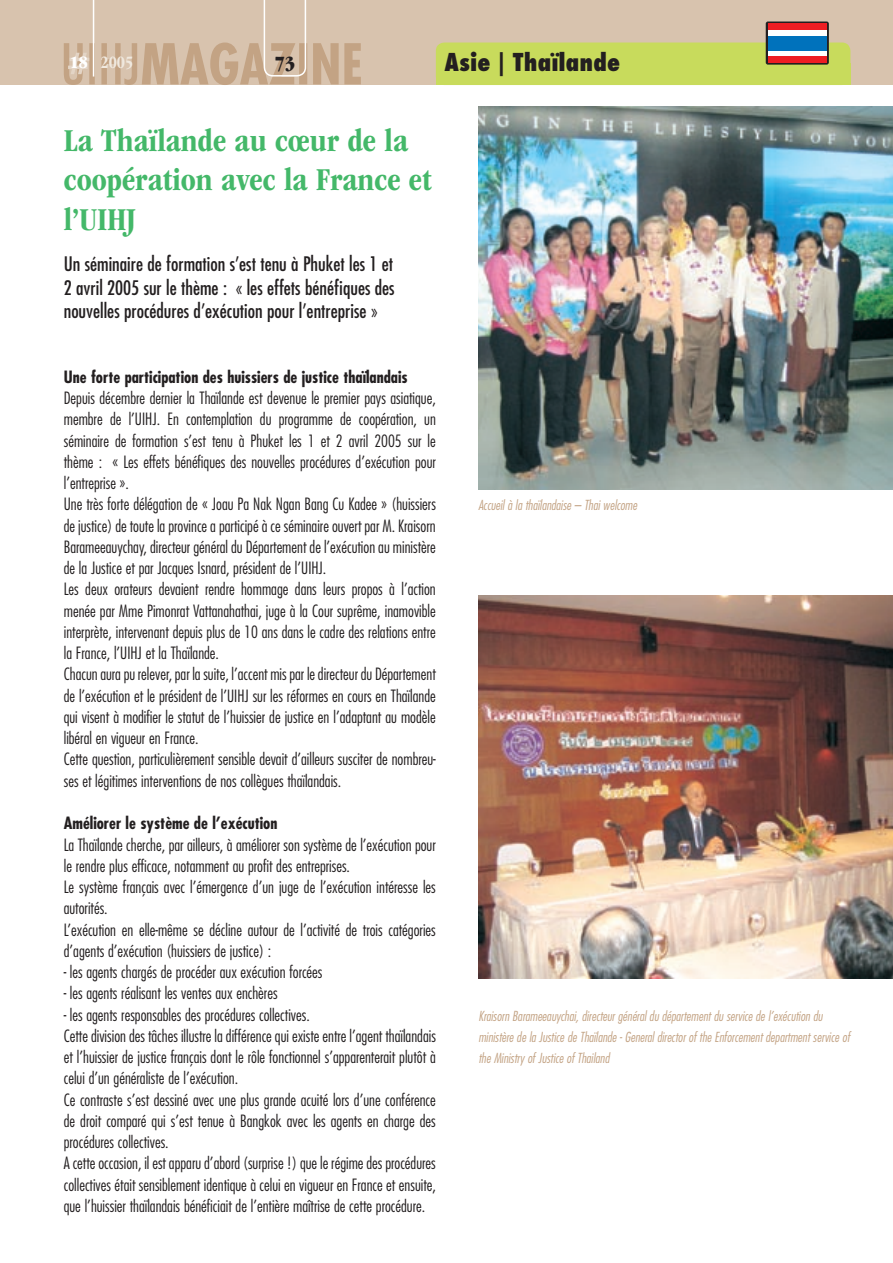
<style>
.page{position:relative;width:893px;height:1263px;background:#fff}
.page>*{position:absolute;margin:0;border:0;box-sizing:border-box;transform-origin:0 0}
._01-titre{font:700 condensed 33px/39.6px "ITC Garamond Std";color:#44b869}
.t1{font:800 condensed 24px "Futura Std";color:#231f20}
.t2{font:21px "ITC Garamond Std Ult Cond";color:#231f20}
._02-chapeau{font:condensed 19.5px/23.4px "Futura Std";color:#231f20;text-align:justify}
.t3{font:700 condensed 18px "ITC Garamond Std";color:#f0e9df}
.t4{font:18px "ITC Garamond Std Ult Cond";color:#fff}
._04-texte_français{font:300 condensed 16.5px/21.3px "Futura Std";color:#231f20;text-align:justify}
._03-texte_titre_français{font:700 condensed 16.5px "Futura Std";color:#231f20}
._07-légende{font:italic 300 condensed 13.5px/21.3px "Futura Std";color:#c3a384}
</style>
<div class="page">
<div style="left:0;top:0;width:893px;height:85px;background:#d8c3ae"></div>
<svg style="left:64px;top:0;width:297px;height:85px"></svg>
<div style="left:436px;top:43px;width:414px;height:42px;background:#c8db5c"></div>
<div style="left:766px;top:22px;width:63px;height:43px;background:linear-gradient(to right,#ee1d23,#ee1d23);border-radius:2px"></div>
<div style="left:768px;top:24px;width:59px;height:38px;background:#fff"></div>
<div style="left:768px;top:36px;width:59px;height:14px;background:#0072bc"></div>
<div style="left:768px;top:24px;width:59px;height:6px;background:#ee1d23"></div>
<div style="left:768px;top:56px;width:59px;height:6px;background:#ee1d23"></div>
<img style="left:478px;top:106px;width:415px;height:383px">
<img style="left:478px;top:595px;width:415px;height:383px">
<p class="t4" style="left:70px;top:52px;width:19px">18</p>
<p class="t3" style="left:100px;top:52px;width:34px">2005</p>
<p class="t2" style="left:274px;top:51px;width:22px">73</p>
<p class="t1" style="left:445px;top:47px;width:177px">Asie | Thaïlande</p>
<p class="_01-titre" style="left:64px;top:121px;width:370px">La Thaïlande au cœur de la coopération avec la France et l’UIHJ</p>
<p class="_02-chapeau" style="left:64px;top:252px;width:332px">Un séminaire de formation s’est tenu à Phuket les 1 et 2 avril 2005 sur le thème : « les effets bénéfiques des nouvelles procédures d’exécution pour l’entreprise »</p>
<p class="_03-texte_titre_français" style="left:64px;top:366px;width:345px">Une forte participation des huissiers de justice thaïlandais</p>
<p class="_04-texte_français" style="left:64px;top:387px;width:374px">Depuis décembre dernier la Thaïlande est devenue le premier pays asiatique, membre de l’UIHJ. En contemplation du programme de coopération, un séminaire de formation s’est tenu à Phuket les 1 et 2 avril 2005 sur le thème : « Les effets bénéfiques des nouvelles procédures d’exécution pour l’entreprise ».</p>
<p class="_04-texte_français" style="left:64px;top:493px;width:374px">Une très forte délégation de « Joau Pa Nak Ngan Bang Cu Kadee » (huissiers de justice) de toute la province a participé à ce séminaire ouvert par M. Kraisorn Barameeauychay, directeur général du Département de l’exécution au ministère de la Justice et par Jacques Isnard, président de l’UIHJ.</p>
<p class="_04-texte_français" style="left:64px;top:579px;width:374px">Les deux orateurs devaient rendre hommage dans leurs propos à l’action menée par Mme Pimonrat Vattanahathai, juge à la Cour suprême, inamovible interprète, intervenant depuis plus de 10 ans dans le cadre des relations entre la France, l’UIHJ et la Thaïlande.</p>
<p class="_04-texte_français" style="left:64px;top:664px;width:374px">Chacun aura pu relever, par la suite, l’accent mis par le directeur du Département de l’exécution et le président de l’UIHJ sur les réformes en cours en Thaïlande qui visent à modifier le statut de l’huissier de justice en l’adaptant au modèle libéral en vigueur en France.</p>
<p class="_04-texte_français" style="left:64px;top:749px;width:374px">Cette question, particulièrement sensible devait d’ailleurs susciter de nombreu&shy;ses et légitimes interventions de nos collègues thaïlandais.</p>
<p class="_03-texte_titre_français" style="left:64px;top:813px;width:215px">Améliorer le système de l’exécution</p>
<p class="_04-texte_français" style="left:64px;top:834px;width:373px">La Thaïlande cherche, par ailleurs, à améliorer son système de l’exécution pour le rendre plus efficace, notamment au profit des entreprises.</p>
<p class="_04-texte_français" style="left:64px;top:876px;width:374px">Le système français avec l’émergence d’un juge de l’exécution intéresse les autorités.</p>
<p class="_04-texte_français" style="left:64px;top:919px;width:374px">L’exécution en elle-même se décline autour de l’activité de trois catégories d’agents d’exécution (huissiers de justice) :</p>
<p class="_04-texte_français" style="left:64px;top:961px;width:260px">- les agents chargés de procéder aux exécution forcées</p>
<p class="_04-texte_français" style="left:64px;top:982px;width:215px">- les agents réalisant les ventes aux enchères</p>
<p class="_04-texte_français" style="left:64px;top:1004px;width:248px">- les agents responsables des procédures collectives.</p>
<p class="_04-texte_français" style="left:64px;top:1025px;width:374px">Cette division des tâches illustre la différence qui existe entre l’agent thaïlandais et l’huissier de justice français dont le rôle fonctionnel s’apparenterait plutôt à celui d’un généraliste de l’exécution.</p>
<p class="_04-texte_français" style="left:64px;top:1089px;width:374px">Ce contraste s’est dessiné avec une plus grande acuité lors d’une conférence de droit comparé qui s’est tenue à Bangkok avec les agents en charge des procédures collectives.</p>
<p class="_04-texte_français" style="left:64px;top:1153px;width:374px">A cette occasion, il est apparu d’abord (surprise !) que le régime des procédures collectives était sensiblement identique à celui en vigueur en France et ensuite, que l’huissier thaïlandais bénéficiait de l’entière maîtrise de cette procédure.</p>
<p class="_07-légende" style="left:478px;top:495px;width:160px">Accueil à la thaïlandaise – Thai welcome</p>
<p class="_07-légende" style="left:478px;top:1005px;width:373px">Kraisorn Barameeauychai, directeur général du département du service de l’exécution du ministère de la Justice de Thaïlande - General director of the Enforcement department service of the Ministry of Justice of Thailand</p>
</div>
